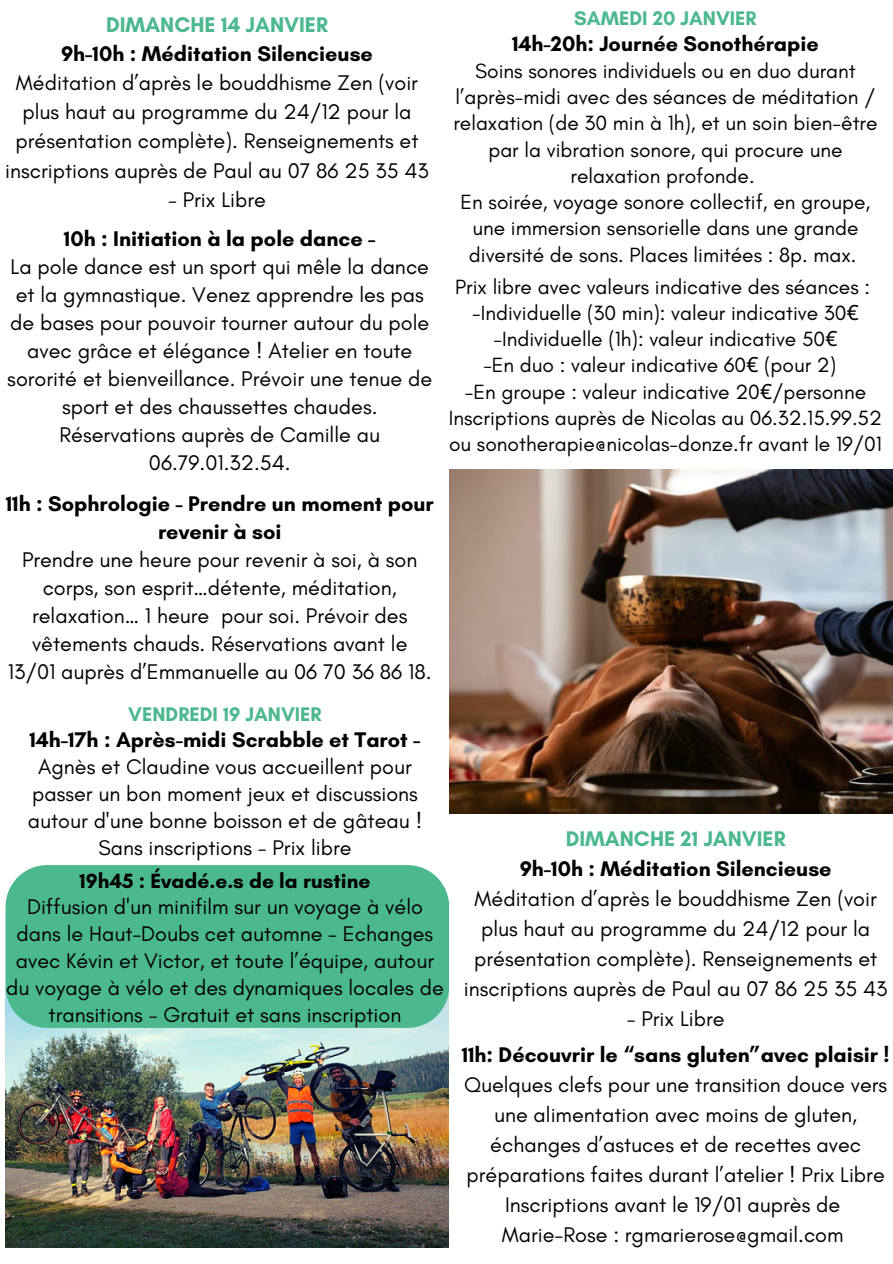
<style>
.page{position:relative;width:893px;height:1264px;background:#fff}
.page>*{position:absolute;margin:0;border:0;box-sizing:border-box;transform-origin:0 0}
.t1{font:21.6px/28px "Glacial Indifference";color:#000;text-align:center}
.t2{font:700 21.6px/28px "Glacial Indifference";color:#000;text-align:center}
.t3{font:700 21.6px "Glacial Indifference";color:#4cb88e}
.t4{font:21px/26.2px "Glacial Indifference";color:#000;text-align:center}
.t5{font:700 21px "Glacial Indifference";color:#000}
.t6{font:700 20.1px "Glacial Indifference";color:#4cb88e}
.s1{font-family:"Noto Sans"}
.s2{font-weight:700}
</style>
<div class="page">
<img style="left:6px;top:1027px;width:442px;height:220px">
<div style="left:6px;top:865px;width:443px;height:162px;background:#4cb88e"></div>
<img style="left:449px;top:469px;width:443px;height:344px">
<p class="t3" style="left:106px;top:11px;width:223px">DIMANCHE 14 JANVIER</p>
<p class="t2" style="left:61px;top:39px;width:313px">9h-10h : Méditation Silencieuse</p>
<p class="t1" style="left:5px;top:68px;width:425px;line-height:29.2px">Méditation d’après le bouddhisme Zen (voir plus haut au programme du 24/12 pour la présentation complète). Renseignements et inscriptions auprès de Paul au 07 86 25 35 43</p>
<p class="t1" style="left:168px;top:185px;width:99px">- Prix Libre</p>
<p class="t2" style="left:64px;top:224px;width:313px">10h : Initiation à la pole dance -</p>
<p class="t1" style="left:7px;top:252px;width:426px">La pole dance est un sport qui mêle la dance et la gymnastique. Venez apprendre les pas de bases pour pouvoir tourner autour du pole avec grâce et élégance ! Atelier en toute sororité et bienveillance. Prévoir une tenue de sport et des chaussettes chaudes.<br>Réservations auprès de Camille au 06.79.01.32.54.</p>
<p class="t2" style="left:6px;top:489px;width:429px">11h : Sophrologie - Prendre un moment pour revenir à soi</p>
<p class="t1" style="left:8px;top:545px;width:425px">Prendre une heure pour revenir à soi, à son corps, son esprit…détente, méditation, relaxation… 1 heure pour soi. Prévoir des vêtements chauds. Réservations avant le 13/01 auprès d’Emmanuelle au 06 70 36 86 18.</p>
<p class="t6" style="left:574px;top:6px;width:184px">SAMEDI 20 JANVIER</p>
<p class="t2" style="left:512px;top:30px;width:308px">14h-20h: Journée Sonothérapie</p>
<p class="t4" style="left:453px;top:58px;width:425px">Soins sonores individuels ou en duo durant l’après-midi avec des séances de méditation / relaxation (de 30 min à 1h), et un soin bien-être par la vibration sonore, qui procure une relaxation profonde.</p>
<p class="t4" style="left:460px;top:189px;width:411px">En soirée, voyage sonore collectif, en groupe, une immersion sensorielle dans une grande diversité de sons. Places limitées : 8p. max.</p>
<p class="t4" style="left:455px;top:273px;width:416px">Prix libre avec valeurs indicative des séances :</p>
<p class="t4" style="left:472px;top:299px;width:388px">-Individuelle (30 min): valeur indicative 30<span class="s1">€</span></p>
<p class="t4" style="left:493px;top:325px;width:345px">-Individuelle (1h): valeur indicative 50<span class="s1">€</span></p>
<p class="t4" style="left:483px;top:352px;width:354px">-En duo : valeur indicative 60<span class="s1">€</span> (pour 2)</p>
<p class="t4" style="left:465px;top:378px;width:403px">-En groupe : valeur indicative 20<span class="s1">€</span>/personne</p>
<p class="t4" style="left:449px;top:404px;width:434px;text-align:left">Inscriptions auprès de Nicolas au 06.32.15.99.52 ou sonotherapie@nicolas-donze.fr avant le 19/01</p>
<p class="t6" style="left:128px;top:701px;width:195px">VENDREDI 19 JANVIER</p>
<p class="t1" style="left:28px;top:726px;width:396px;line-height:27px"><span class="s2">14h-17h : Après-midi Scrabble et Tarot - </span>Agnès et Claudine vous accueillent pour passer un bon moment jeux et discussions autour d'une bonne boisson et de gâteau !<br>Sans inscriptions - Prix libre</p>
<p class="t5" style="left:80px;top:867px;width:292px">19h45 : Évadé.e.s de la rustine</p>
<p class="t1" style="left:6px;top:893px;width:439px;line-height:27px">Diffusion d'un minifilm sur un voyage à vélo dans le Haut-Doubs cet automne - Echanges avec Kévin et Victor, et toute l’équipe, autour du voyage à vélo et des dynamiques locales de transitions - Gratuit et sans inscription</p>
<p class="t3" style="left:565px;top:825px;width:221px">DIMANCHE 21 JANVIER</p>
<p class="t2" style="left:519px;top:854px;width:313px">9h-10h : Méditation Silencieuse</p>
<p class="t1" style="left:464px;top:883px;width:425px;line-height:30px">Méditation d’après le bouddhisme Zen (voir plus haut au programme du 24/12 pour la présentation complète). Renseignements et inscriptions auprès de Paul au 07 86 25 35 43</p>
<p class="t1" style="left:626px;top:1004px;width:99px">- Prix Libre</p>
<p class="t2" style="left:461px;top:1040px;width:429px">11h: Découvrir le “sans gluten”avec plaisir !</p>
<p class="t1" style="left:464px;top:1069px;width:424px;line-height:30px">Quelques clefs pour une transition douce vers une alimentation avec moins de gluten, échanges d’astuces et de recettes avec préparations faites durant l’atelier ! Prix Libre Inscriptions avant le 19/01 auprès de</p>
<p class="t1" style="left:502px;top:1220px;width:343px">Marie-Rose : rgmarierose@gmail.com</p>
</div>
